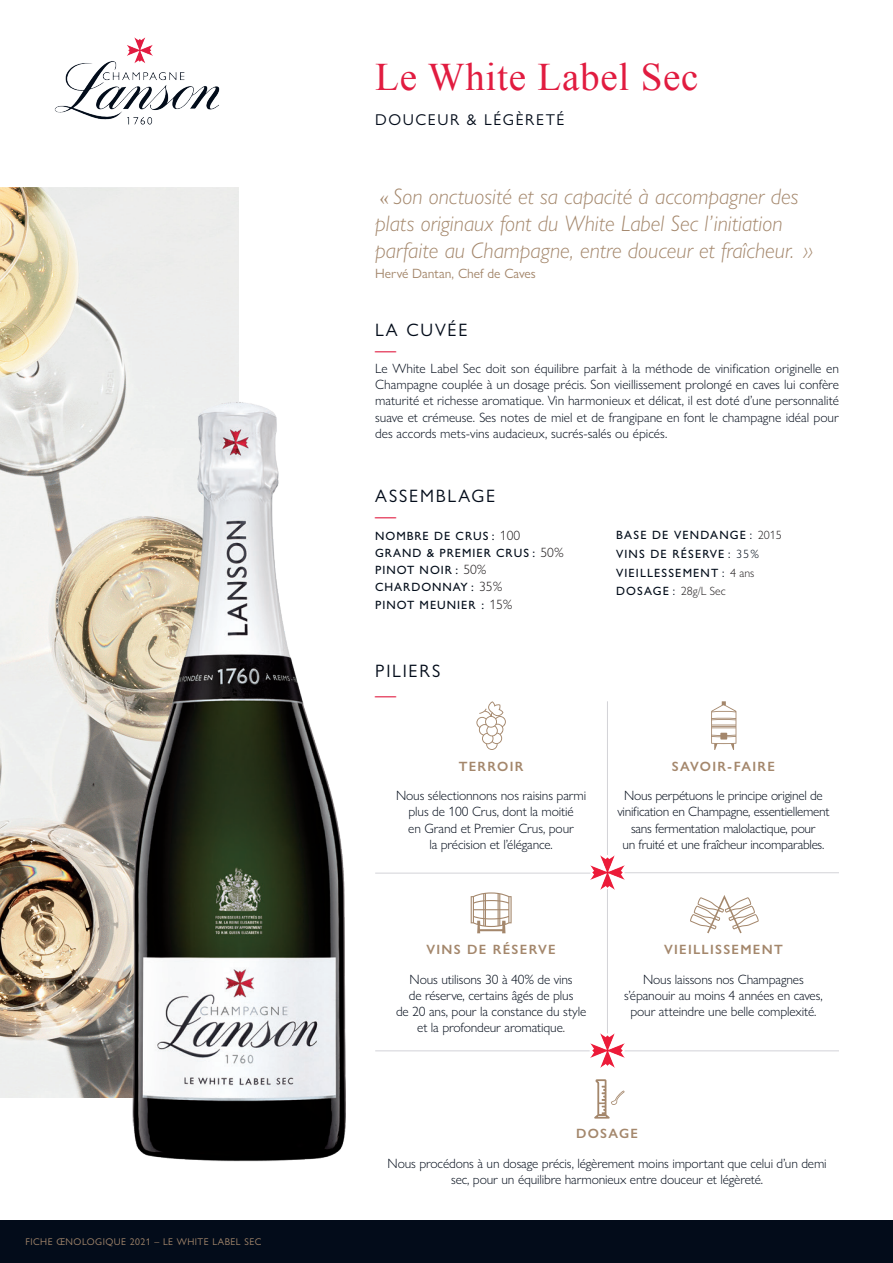
<style>
.page{position:relative;width:893px;height:1263px;background:#fff}
.page>*{position:absolute;margin:0;border:0;box-sizing:border-box;transform-origin:0 0}
.t1{font:39px "Times New Roman";letter-spacing:.02em;color:#e11c40}
.t2{font:italic 300 22.5px/27px "Gill Sans Nova";color:#a4876c}
.t3{font:21px "Gill Sans Nova";color:#e11c40}
.t4{font:18px "Gill Sans Nova";letter-spacing:.1em;color:#030c1a}
.t5{font:15.75px "Gill Sans Nova";letter-spacing:.1em;color:#030c1a}
.t6{font:300 13.5px/16.2px "Gill Sans Nova";letter-spacing:-.01em;color:#030c1a;text-align:center}
.t7{font:600 13.5px "Gill Sans Nova";letter-spacing:.095em;color:#a4876c}
.t8{font:13.5px "Gill Sans Nova";color:#a4876c}
.t9{font:500 12px/17.1px "Gill Sans Nova";letter-spacing:.08em;color:#030d1a}
.t10{font:9.75px "Gill Sans Nova";letter-spacing:.05em;color:#a4876c}
.s1{font-family:"Times New Roman";font-weight:400;font-style:normal;font-size:18px}
.s2{font-weight:300;font-size:13.5px;color:#231f20}
.s3{font-weight:400}
.s4{font-weight:300;color:#231f20}
.s5{font-weight:300}
.s6{color:#231f20}
</style>
<div class="page">
<img style="left:0;top:187px;width:238px;height:910px">
<svg style="left:711px;top:701px;width:25px;height:49px"></svg>
<div style="left:720px;top:733px;width:7px;height:6px;background:#a4876c"></div>
<svg style="left:476px;top:701px;width:30px;height:49px"></svg>
<svg style="left:471px;top:892px;width:41px;height:41px"></svg>
<svg style="left:690px;top:895px;width:69px;height:38px"></svg>
<hr style="left:375px;top:873px;width:215px;height:1px;background:#d3d3d8">
<hr style="left:624px;top:872px;width:215px;height:1px;background:#d3d3d8">
<hr style="left:624px;top:1050px;width:215px;height:1px;background:#d3d3d8">
<hr style="left:375px;top:1050px;width:215px;height:1px;background:#d3d3d8">
<hr style="left:607px;top:701px;width:1px;height:154px;background:#d3d3d8">
<hr style="left:607px;top:889px;width:1px;height:144px;background:#d3d3d8">
<img style="left:590px;top:855px;width:34px;height:34px">
<img style="left:590px;top:1033px;width:34px;height:34px">
<img style="left:54px;top:37px;width:166px;height:88px">
<div style="left:0;top:1220px;width:893px;height:43px;background:#030c1a"></div>
<img style="left:122px;top:324px;width:224px;height:838px">
<svg style="left:595px;top:1079px;width:30px;height:39px"></svg>
<p class="t10" style="left:26px;top:1236px;width:237px">FICHE ŒNOLOGIQUE 2021 – LE WHITE LABEL SEC</p>
<h1 class="t1" style="left:375px;top:51px;width:325px">Le White Label Sec</h1>
<p class="t5" style="left:375px;top:110px;width:191px">DOUCEUR &amp; LÉGÈRETÉ</p>
<h2 class="t2" style="left:375px;top:182px;width:439px"><span class="s1">«</span> Son onctuosité et sa capacité à accompagner des plats originaux font du White Label Sec l’initiation parfaite au Champagne, entre douceur et fraîcheur. »</h2>
<p class="t8" style="left:375px;top:265px;width:162px">Hervé Dantan, Chef de Caves</p>
<h3 class="t4" style="left:375px;top:319px;width:94px">LA CUVÉE</h3>
<h3 class="t3" style="left:375px;top:337px;width:22px">—</h3>
<p class="t6" style="left:375px;top:360px;width:465px;text-align:justify">Le White Label Sec doit son équilibre parfait à la méthode de vinification originelle en Champagne couplée à un dosage précis. Son vieillissement prolongé en caves lui confère maturité et richesse aromatique. Vin harmonieux et délicat, il est doté d’une personnalité suave et crémeuse. Ses notes de miel et de frangipane en font le champagne idéal pour des accords mets-vins audacieux, sucrés-salés ou épicés.</p>
<h3 class="t4" style="left:375px;top:485px;width:122px">ASSEMBLAGE</h3>
<h3 class="t3" style="left:375px;top:503px;width:22px">—</h3>
<p class="t9" style="left:375px;top:527px;width:190px">NOMBRE DE CRUS : <span class="s2">100<br></span>GRAND &amp; PREMIER CRUS : <span class="s2">50%<br></span>PINOT NOIR : <span class="s2">50%<br></span>CHARDONNAY : <span class="s2">35%<br></span>PINOT MEUNIER : <span class="s2">15%</span></p>
<p class="t9" style="left:616px;top:526px;width:167px;line-height:18.6px">BASE DE VENDANGE <span class="s3">:</span> <span class="s4">2015<br></span>VINS DE RÉSERVE <span class="s3">:</span> <span class="s5">35%<br></span>VIEILLESSEMENT <span class="s3">:</span> <span class="s4">4 ans<br></span>DOSAGE <span class="s3">:</span> <span class="s4">28g/L Sec</span></p>
<h3 class="t4" style="left:375px;top:660px;width:67px">PILIERS</h3>
<h3 class="t3" style="left:375px;top:682px;width:22px">—</h3>
<p class="t7" style="left:459px;top:758px;width:66px">TERROIR</p>
<p class="t6" style="left:396px;top:787px;width:192px">Nous sélectionnons nos raisins parmi plus de 100 Crus, dont la moitié<br>en Grand et Premier Crus, pour<br>la précision et l’élégance.</p>
<p class="t7" style="left:672px;top:758px;width:104px">SAVOIR-FAIRE</p>
<p class="t6" style="left:617px;top:787px;width:214px">Nous perpétuons le principe originel de vinification en Champagne, essentiellement sans fermentation malolactique, pour<br>un fruité et une fraîcheur incomparables.</p>
<p class="t7" style="left:427px;top:941px;width:131px">VINS DE RÉSERVE</p>
<p class="t6" style="left:396px;top:971px;width:192px">Nous utilisons 30 à 40% de vins<br>de réserve, certains âgés de plus<br>de 20 ans, pour la constance du style et la profondeur aromatique<span class="s6">.</span></p>
<p class="t7" style="left:664px;top:941px;width:120px">VIEILLISSEMENT</p>
<p class="t6" style="left:624px;top:971px;width:200px">Nous laissons nos Champagnes s’épanouir au moins 4 années en caves, pour atteindre une belle complexité.</p>
<p class="t7" style="left:576px;top:1125px;width:63px">DOSAGE</p>
<p class="t6" style="left:388px;top:1155px;width:441px">Nous procédons à un dosage précis, légèrement moins important que celui d’un demi sec, pour un équilibre harmonieux entre douceur et légèreté.</p>
</div>
